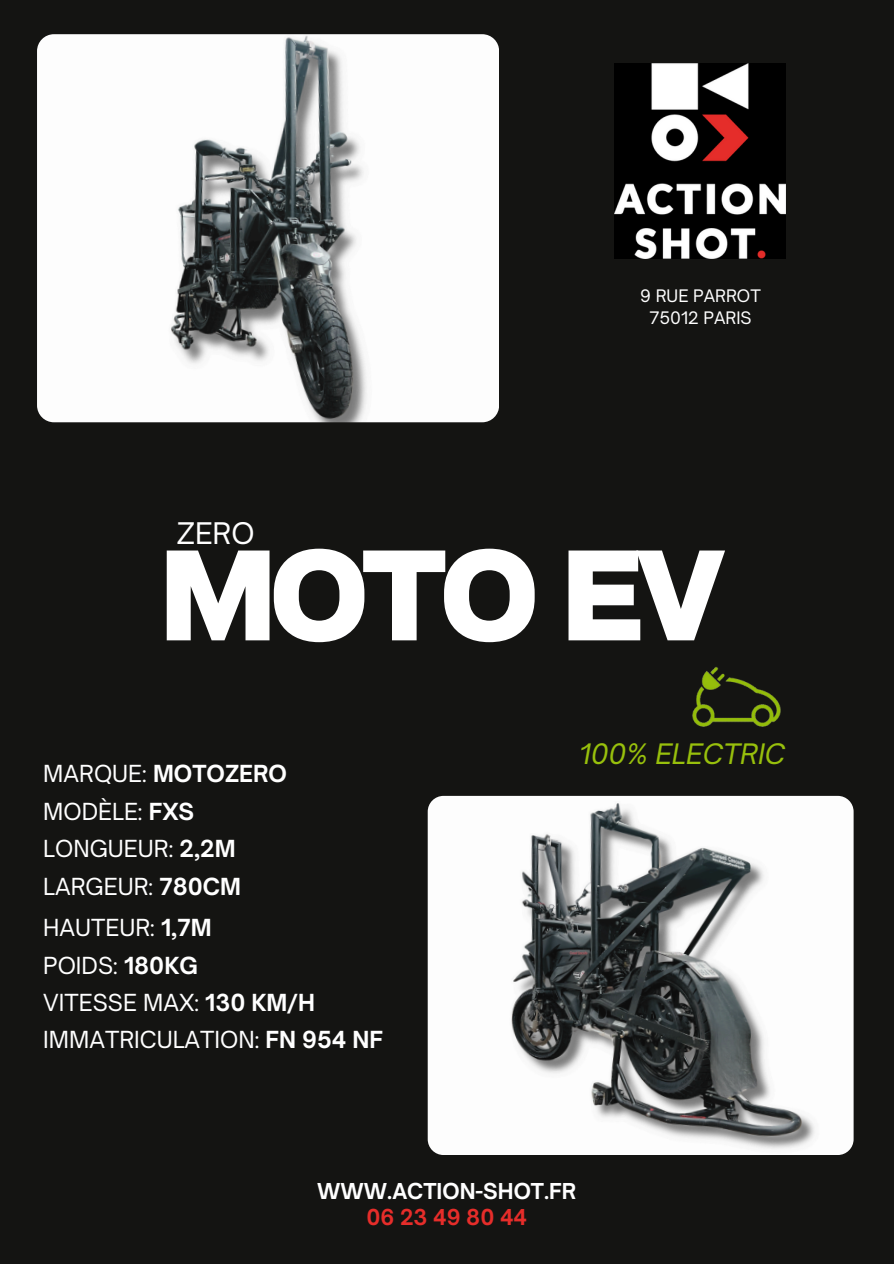
<style>
.page{position:relative;width:894px;height:1264px;background:#fff}
.page>*{position:absolute;margin:0;border:0;box-sizing:border-box;transform-origin:0 0}
.t1{font:700 123px "Cy Grotesk Key";letter-spacing:-.05em;color:#fff}
.t2{font:28.5px "Open Sauce One";color:#fff}
.t3{font:italic 27px "Open Sauce One";color:#98c00c}
.t4{font:22.5px "Open Sauce One";color:#fff}
.t5{font:700 22.5px "Open Sauce One";color:#fff}
.t6{font:700 21px "Open Sauce One";color:#fff}
.t7{font:700 21px "Open Sauce One";color:#e62d2a}
.t8{font:16.5px "Open Sauce One";color:#fff}
.s1{font-weight:400}
.s2{font-weight:700}
</style>
<div class="page">
<div style="left:0;top:0;width:893px;height:1263px;background:#141412"></div>
<img style="left:37px;top:34px;width:461px;height:388px;border-radius:17px">
<img style="left:427px;top:795px;width:426px;height:359px;border-radius:16px">
<img style="left:614px;top:63px;width:171px;height:195px">
<img style="left:692px;top:667px;width:89px;height:60px">
<h3 class="t2" style="left:177px;top:516px;width:79px">ZERO</h3>
<p class="t8" style="left:640px;top:285px;width:122px">9 RUE PARROT</p>
<h4 class="t8" style="left:649px;top:307px;width:104px">75012 PARIS</h4>
<h1 class="t1" style="left:159px;top:517px;width:566px">MOTO EV</h1>
<p class="t5" style="left:43px;top:759px;width:245px"><span class="s1">MARQUE:</span> MOTOZERO</p>
<h4 class="t4" style="left:43px;top:797px;width:152px">MODÈLE: <span class="s2">FXS</span></h4>
<h4 class="t4" style="left:43px;top:834px;width:194px">LONGUEUR: <span class="s2">2,2M</span></h4>
<h4 class="t4" style="left:43px;top:873px;width:199px">LARGEUR: <span class="s2">780CM</span></h4>
<h4 class="t4" style="left:43px;top:914px;width:170px">HAUTEUR: <span class="s2">1,7M</span></h4>
<h4 class="t4" style="left:43px;top:951px;width:156px">POIDS: <span class="s2">180KG</span></h4>
<h4 class="t4" style="left:43px;top:988px;width:273px">VITESSE MAX: <span class="s2">130 KM/H</span></h4>
<h4 class="t4" style="left:43px;top:1025px;width:341px">IMMATRICULATION: <span class="s2">FN 954 NF</span></h4>
<h2 class="t3" style="left:579px;top:737px;width:207px">100% ELECTRIC</h2>
<h2 class="t6" style="left:317px;top:1178px;width:261px">WWW.ACTION-SHOT.FR</h2>
<h3 class="t7" style="left:366px;top:1203px;width:162px">06 23 49 80 44</h3>
</div>
